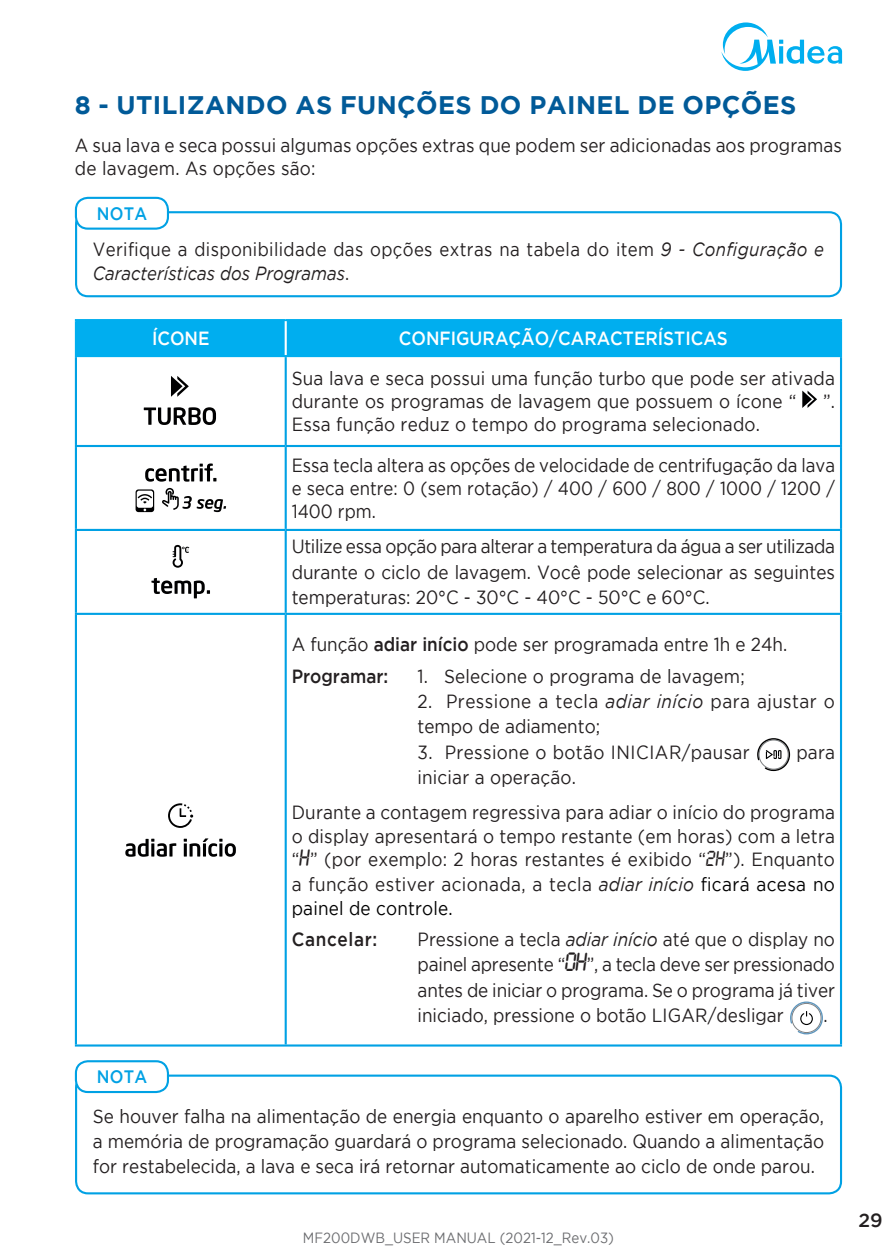
<style>
.page{position:relative;width:893px;height:1259px;background:#fff}
.page>*{position:absolute;margin:0;border:0;box-sizing:border-box;transform-origin:0 0}
.t1{font:700 25.5px "Gotham";letter-spacing:.015em;color:#015a98}
.t2{font:18.9px/25.5px "Gotham";letter-spacing:.01em;color:#231f20;scale:.9 1}
.t3{font:18.9px/23.4px "Gotham";letter-spacing:.01em;color:#231f20;scale:.88 1}
.t4{font:18.9px/23.4px "Gotham";letter-spacing:.02em;color:#000;scale:.9 1}
.t5{font:500 18.9px "Gotham";color:#fff;scale:.9 1}
.t6{font:500 18.9px "Gotham";letter-spacing:.04em;color:#231f20;scale:.9 1}
.t7{font:500 18.9px "Gotham";letter-spacing:.04em;color:#231f20}
.t8{font:500 18px "Gotham";letter-spacing:.015em;color:#00a1e4;scale:.9 1}
.t9{font:14.7px "Gotham";color:#6c6d70;scale:.9 1}
.s1{font-style:italic}
.s2{font-weight:500}
.s3{font-family:"LCD2";font-weight:700;font-size:21px}
.s4{font-family:"LCD2";font-weight:700}
.s5{color:#231f20}
.s6{font-style:italic;color:#231f20}
.s7{font-family:"LCD2";font-weight:700;font-size:23.4px}
</style>
<div class="page">
<svg style="left:721px;top:22px;width:121px;height:49px"></svg>
<div style="left:77px;top:321px;width:763px;height:34px;background:#00aeef"></div>
<hr style="left:75px;top:319px;width:211px;height:2px;background:#00aeef">
<hr style="left:75px;top:321px;width:2px;height:34px;background:#00aeef">
<hr style="left:286px;top:319px;width:556px;height:2px;background:#00aeef">
<hr style="left:840px;top:321px;width:2px;height:34px;background:#00aeef">
<hr style="left:75px;top:355px;width:767px;height:2px;background:#00aeef">
<hr style="left:75px;top:357px;width:2px;height:88px;background:#00a1e4">
<hr style="left:285px;top:357px;width:2px;height:88px;background:#00a1e4">
<hr style="left:840px;top:357px;width:2px;height:88px;background:#00a1e4">
<hr style="left:75px;top:445px;width:211px;height:2px;background:#00a1e4">
<hr style="left:75px;top:447px;width:2px;height:82px;background:#00a1e4">
<hr style="left:286px;top:445px;width:556px;height:2px;background:#00a1e4">
<hr style="left:285px;top:447px;width:2px;height:82px;background:#00a1e4">
<hr style="left:840px;top:447px;width:2px;height:82px;background:#00a1e4">
<hr style="left:75px;top:529px;width:211px;height:2px;background:#00a1e4">
<hr style="left:75px;top:531px;width:2px;height:82px;background:#00a1e4">
<hr style="left:286px;top:529px;width:556px;height:2px;background:#00a1e4">
<hr style="left:285px;top:531px;width:2px;height:82px;background:#00a1e4">
<hr style="left:840px;top:531px;width:2px;height:82px;background:#00a1e4">
<hr style="left:75px;top:613px;width:211px;height:2px;background:#00a1e4">
<hr style="left:75px;top:615px;width:2px;height:429px;background:#00a1e4">
<hr style="left:286px;top:613px;width:556px;height:2px;background:#00a1e4">
<hr style="left:285px;top:615px;width:2px;height:429px;background:#00a1e4">
<hr style="left:840px;top:615px;width:2px;height:429px;background:#00a1e4">
<hr style="left:75px;top:1044px;width:767px;height:2px;background:#00a1e4">
<hr style="left:285px;top:321px;width:2px;height:34px;background:#fff">
<svg style="left:144px;top:407px;width:72px;height:18px"></svg>
<svg style="left:171px;top:376px;width:18px;height:21px"></svg>
<svg style="left:802px;top:390px;width:15px;height:18px"></svg>
<svg style="left:145px;top:463px;width:71px;height:18px"></svg>
<svg style="left:136px;top:489px;width:18px;height:23px"></svg>
<svg style="left:162px;top:488px;width:64px;height:24px"></svg>
<svg style="left:151px;top:578px;width:59px;height:20px"></svg>
<svg style="left:173px;top:545px;width:16px;height:23px"></svg>
<svg style="left:125px;top:838px;width:51px;height:18px"></svg>
<svg style="left:184px;top:838px;width:52px;height:18px"></svg>
<svg style="left:168px;top:803px;width:25px;height:25px"></svg>
<svg style="left:757px;top:738px;width:33px;height:33px"></svg>
<svg style="left:790px;top:1001px;width:33px;height:34px"></svg>
<div style="left:75px;top:1074px;width:767px;height:120px;border:2px solid #00a1e4;border-radius:12px"></div>
<div style="left:76px;top:1061px;width:92px;height:31px;background:#fff;border-radius:12px"></div>
<div style="left:75px;top:1060px;width:94px;height:33px;border:2px solid #00a1e4;border-radius:12px"></div>
<div style="left:75px;top:211px;width:767px;height:86px;border:2px solid #00a1e4;border-radius:12px"></div>
<div style="left:76px;top:198px;width:92px;height:31px;background:#fff;border-radius:12px"></div>
<div style="left:75px;top:197px;width:94px;height:33px;border:2px solid #00a1e4;border-radius:12px"></div>
<h1 class="t1" style="left:75px;top:96px;width:723px">8 - UTILIZANDO AS FUNÇÕES DO PAINEL DE OPÇÕES</h1>
<p class="t2" style="left:75px;top:135px;width:854px;line-height:23.4px">A sua lava e seca possui algumas opções extras que podem ser adicionadas aos programas de lavagem. As opções são:</p>
<p class="t8" style="left:97px;top:207px;width:58px">NOTA</p>
<p class="t3" style="left:93px;top:239px;width:832px">Verifique a disponibilidade das opções extras na tabela do item <span class="s1">9 - Configuração e<br>Características dos Programas</span>.</p>
<p class="t5" style="left:152px;top:331px;width:66px">ÍCONE</p>
<p class="t5" style="left:399px;top:331px;width:367px">CONFIGURAÇÃO/CARACTERÍSTICAS</p>
<p class="t2" style="left:292px;top:368px;width:605px;line-height:23.4px">Sua lava e seca possui uma função turbo que pode ser ativada durante os programas de lavagem que possuem o ícone “</p>
<p class="t2" style="left:823px;top:390px;width:15px">”.</p>
<p class="t2" style="left:292px;top:405px;width:605px;line-height:40.5px">Essa função reduz o tempo do programa selecionado.<br>Essa tecla altera as opções de velocidade de centrifugação da lava</p>
<p class="t3" style="left:292px;top:478px;width:619px">e seca entre: 0 (sem rotação) / 400 / 600 / 800 / 1000 / 1200 /<br>1400 rpm.</p>
<p class="t2" style="left:292px;top:535px;width:605px;text-align:justify">Utilize essa opção para alterar a temperatura da água a ser utilizada durante o ciclo de lavagem. Você pode selecionar as seguintes temperaturas: 20°C - 30°C - 40°C - 50°C e 60°C.</p>
<p class="t2" style="left:292px;top:630px;width:552px;line-height:31.5px">A função <span class="s2">adiar início</span> pode ser programada entre 1h e 24h.<br><span class="s2">Programar:</span></p>
<p class="t2" style="left:418px;top:664px;width:365px">1. Selecione o programa de lavagem;</p>
<p class="t2" style="left:418px;top:690px;width:465px">2. Pressione a tecla <span class="s1">adiar início</span> para ajustar o tempo de adiamento;</p>
<p class="t2" style="left:418px;top:740px;width:371px">3. Pressione o botão INICIAR/pausar</p>
<p class="t2" style="left:796px;top:740px;width:44px">para</p>
<p class="t2" style="left:292px;top:761px;width:605px;line-height:35.1px;text-indent:126px">iniciar a operação.<br>Durante a contagem regressiva para adiar o início do programa</p>
<p class="t2" style="left:292px;top:825px;width:605px;line-height:23.4px">o display apresentará o tempo restante (em horas) com a letra “<span class="s3">H</span>” (por exemplo: 2 horas restantes é exibido “<span class="s4">2H</span>”). Enquanto</p>
<p class="t4" style="left:292px;top:874px;width:605px"><span class="s5">a função estiver acionada, a tecla</span> <span class="s6">adiar início</span> ficará acesa no painel de controle.</p>
<p class="t6" style="left:292px;top:932px;width:97px">Cancelar:</p>
<p class="t2" style="left:418px;top:927px;width:465px;text-align:justify">Pressione a tecla <span class="s1">adiar início</span> até que o display no painel apresente “<span class="s7">0H</span>”, a tecla deve ser pressionado antes de iniciar o programa. Se o programa já tiver iniciado, pressione o botão LIGAR/desligar</p>
<p class="t2" style="left:823px;top:1004px;width:6px">.</p>
<p class="t8" style="left:97px;top:1070px;width:58px">NOTA</p>
<p class="t2" style="left:93px;top:1104px;width:814px;text-align:justify">Se houver falha na alimentação de energia enquanto o aparelho estiver em operação, a memória de programação guardará o programa selecionado. Quando a alimentação for restabelecida, a lava e seca irá retornar automaticamente ao ciclo de onde parou.</p>
<p class="t9" style="left:303px;top:1232px;width:347px">MF200DWB_USER MANUAL (2021-12_Rev.03)</p>
<p class="t7" style="left:858px;top:1213px;width:26px">29</p>
</div>
